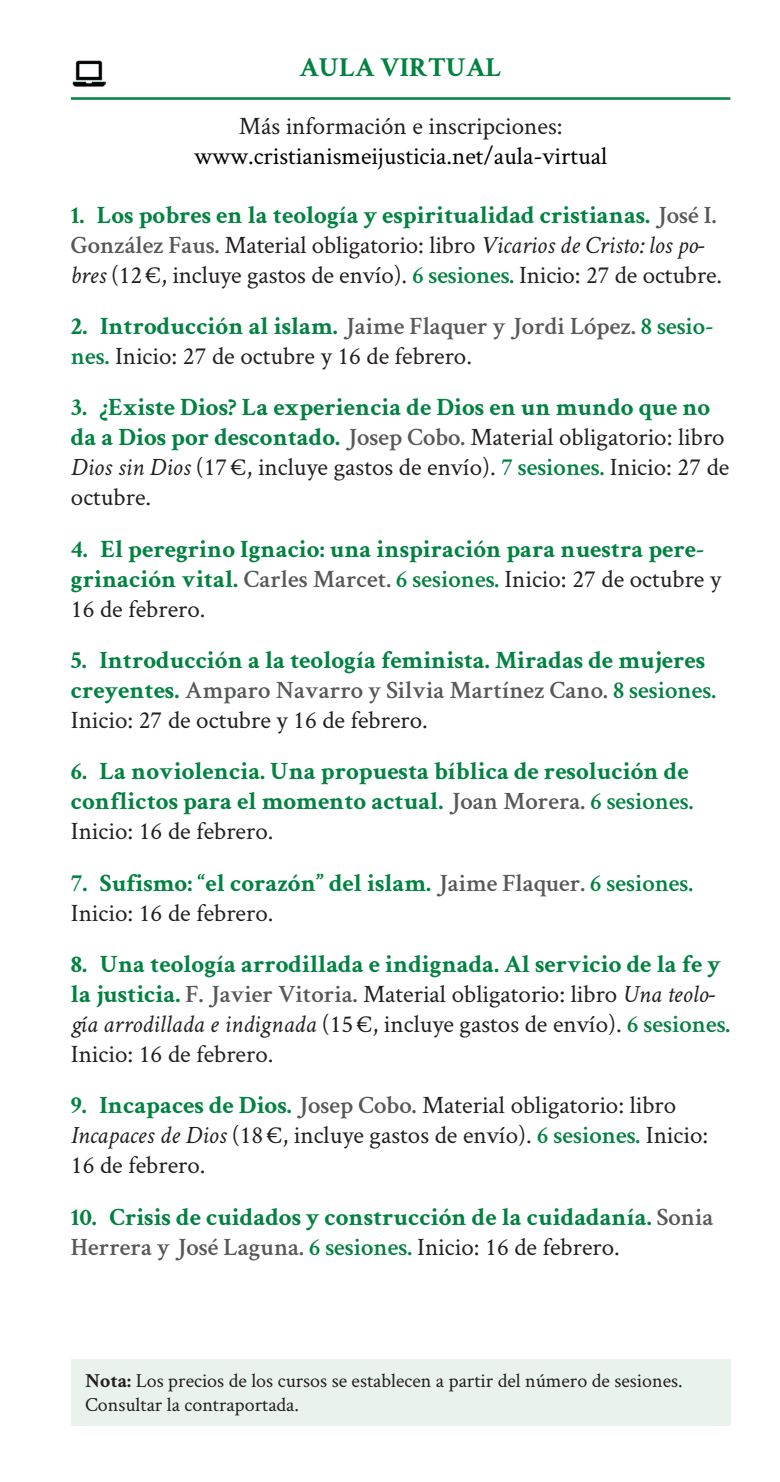
<style>
.page{position:relative;width:780px;height:1482px;background:#fff}
.page>*{position:absolute;margin:0;border:0;box-sizing:border-box;transform-origin:0 0}
.Apartat{font:700 27.5px "Crimson Text";color:#008240}
.t1{font:25px/30px "Crimson Text";color:#231f20}
.t2{font:700 25px/30px "Crimson Text";color:#008240}
.t3{font:25px/30px "Crimson Text";color:#000;text-align:center}
.editorial{font:20px/24px "Crimson Text";color:#231f20}
.s1{color:#231f20}
.s2{font-weight:700;color:#008240}
.s3{font-weight:600;color:#57585a}
.s4{font-style:italic}
.s5{font-weight:600;color:#008240}
.s6{font-weight:600}
.s7{font-weight:400;color:#231f20}
.s8{font-weight:700}
</style>
<div class="page">
<hr style="left:71px;top:97px;width:659px;height:3px;background:#008240">
<img style="left:72px;top:60px;width:33px;height:27px">
<div style="left:71px;top:1358px;width:659px;height:66px;background:#e9f2eb"></div>
<p class="Apartat" style="left:299px;top:50px;width:203px">AULA VIRTUAL</p>
<p class="t3" style="left:194px;top:110px;width:414px"><span class="s1">Más información e inscripciones: </span>www.cristianismeijusticia.net/aula-virtual</p>
<p class="t1" style="left:71px;top:199px;width:652px"><span class="s2">1. Los pobres en la teología y espiritualidad cristianas.</span> <span class="s3">José I.<br>González Faus.</span> Material obligatorio: libro <span class="s4">Vicarios de Cristo: los po&shy;bres</span> (12€, incluye gastos de envío). <span class="s5">6 sesiones.</span> Inicio: 27 de octubre.</p>
<p class="t1" style="left:71px;top:310px;width:644px"><span class="s2">2. Introducción al islam.</span> <span class="s3">Jaime Flaquer y Jordi López.</span> <span class="s5">8 sesio&shy;nes.</span> Inicio: 27 de octubre y 16 de febrero.</p>
<p class="t1" style="left:71px;top:391px;width:660px"><span class="s2">3. ¿Existe Dios? La experiencia de Dios en un mundo que no da a Dios por descontado.</span> <span class="s3">Josep Cobo.</span> Material obligatorio: libro <span class="s4">Dios sin Dios</span> (17€, incluye gastos de envío). <span class="s5">7 sesiones.</span> Inicio: 27 de octubre.</p>
<p class="t2" style="left:71px;top:533px;width:651px">4. El peregrino Ignacio: una inspiración para nuestra pere&shy;grinación vital. <span class="s3">Carles Marcet.</span> <span class="s6">6 sesiones.</span> <span class="s7">Inicio: 27 de octubre y<br>16 de febrero.</span></p>
<p class="t2" style="left:71px;top:644px;width:646px">5. Introducción a la teología feminista. Miradas de mujeres creyentes. <span class="s3">Amparo Navarro y Silvia Martínez Cano.</span> <span class="s6">8 sesiones.<br></span><span class="s7">Inicio: 27 de octubre y 16 de febrero.</span></p>
<p class="t2" style="left:71px;top:755px;width:624px">6. La noviolencia. Una propuesta bíblica de resolución de conflictos para el momento actual. <span class="s3">Joan Morera.</span> <span class="s6">6 sesiones.<br></span><span class="s7">Inicio: 16 de febrero.</span></p>
<p class="t2" style="left:71px;top:867px;width:623px">7. Sufismo: “el corazón” del islam. <span class="s3">Jaime Flaquer.</span> <span class="s6">6 sesiones.<br></span><span class="s7">Inicio: 16 de febrero.</span></p>
<p class="t1" style="left:71px;top:948px;width:661px"><span class="s2">8. Una teología arrodillada e indignada. Al servicio de la fe y la justicia.</span> <span class="s3">F. Javier Vitoria.</span> Material obligatorio: libro <span class="s4">Una teolo&shy;gía arrodillada e indignada</span> (15€, incluye gastos de envío). <span class="s5">6 sesiones.<br></span>Inicio: 16 de febrero.</p>
<p class="t1" style="left:71px;top:1089px;width:638px"><span class="s2">9. Incapaces de Dios.</span> <span class="s3">Josep Cobo.</span> Material obligatorio: libro<br><span class="s4">Incapaces de Dios</span> (18€, incluye gastos de envío). <span class="s5">6 sesiones.</span> Inicio:<br>16 de febrero.</p>
<p class="t2" style="left:71px;top:1200px;width:644px">10. Crisis de cuidados y construcción de la cuidadanía. <span class="s3">Sonia<br>Herrera y José Laguna.</span> <span class="s6">6 sesiones.</span> <span class="s7">Inicio: 16 de febrero.</span></p>
<p class="editorial" style="left:85px;top:1367px;width:599px"><span class="s8">Nota:</span> Los precios de los cursos se establecen a partir del número de sesiones.<br>Consultar la contraportada.</p>
</div>
